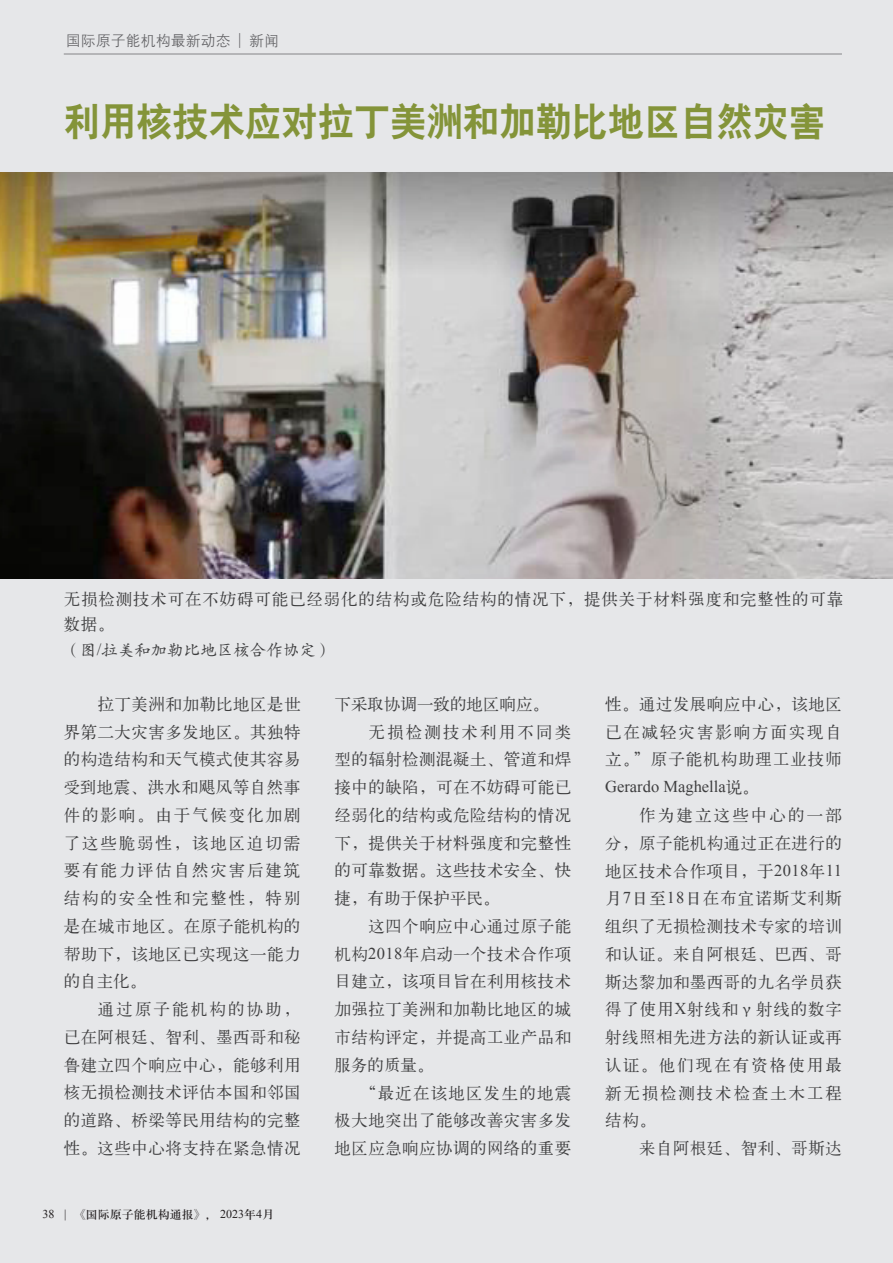
<style>
.page{position:relative;width:893px;height:1263px;background:#e6e7e9}
.page>*{position:absolute;margin:0;border:0;box-sizing:border-box;transform-origin:0 0}
.t1{font:39px "H Yb 2 gj";color:#849439;scale:.93 1}
.t2{font:16.5px/27.8px "H Ya 1 gj";letter-spacing:.025em;color:#3e3e3f;text-align:justify}
.t3{font:16.5px/25.5px "H Ya 1 gj";letter-spacing:.05em;color:#3e3e3f}
.t4{font:16.5px "H Ya 1 gj";color:#3e3e3f}
.t5{font:16.5px "Times New Roman";color:#3e3e3f}
.t6{font:16.5px "H Yc 1 gj";color:#3e3e3f}
.t7{font:16.5px "H Ya 1 gj";letter-spacing:.075em;color:#3e3e3f}
.t8{font:16.5px "H Ya 1 gj";letter-spacing:.13em;color:#3e3e3f}
.t9{font:15px "H Yg 2 gj";color:#636366}
.t10{font:12px "H Ya 3 gj";color:#231f20}
.s1{font-family:"FZSSK GBK1 0"}
.s2{font-family:"Times New Roman"}
.s3{font-family:"Koz Min Pr 6 N"}
.s4{font-family:"H Ya 1 gj"}
</style>
<div class="page">
<hr style="left:64px;top:54px;width:778px;height:1px;background:#636366">
<img style="left:0;top:172px;width:893px;height:406px">
<p class="t9" style="left:66px;top:33px;width:215px">国际原子能机构最新动态 | 新闻</p>
<h1 class="t1" style="left:64px;top:102px;width:820px">利用核技术应对拉丁美洲和加勒比地区自然灾害</h1>
<p class="t3" style="left:64px;top:586px;width:781px">无损检测技术可在不妨碍可能已经弱化的结构或危险结构的情况下，提供关于材料强度和完整性的可靠数据。</p>
<p class="t6" style="left:64px;top:641px;width:270px"><span class="s1">（</span>图<span class="s2">/</span>拉美和加勒比地区核合作协定<span class="s1">）</span></p>
<p class="t2" style="left:64px;top:690px;width:238px;text-indent:34px">拉丁美洲和加勒比地区是世界第二大灾害多发地区。其独特的构造结构和天气模式使其容易受到地震、洪水和飓风等自然事件的影响。由于气候变化加剧了这些脆弱性，该地区迫切需要有能力评估自然灾害后建筑结构的安全性和完整性，特别是在城市地区。在原子能机构的帮助下，该地区已实现这一能力的自主化。</p>
<p class="t2" style="left:64px;top:995px;width:238px;text-indent:34px">通过原子能机构的协助，已在阿根廷、智利、墨西哥和秘鲁建立四个响应中心，能够利用核无损检测技术评估本国和邻国的道路、桥梁等民用结构的完整性。这些中心将支持在紧急情况</p>
<p class="t10" style="left:43px;top:1208px;width:233px"><span class="s2">38 |</span> <span class="s3">《</span>国际原子能机构通报<span class="s3">》，</span> <span class="s2">2023</span>年<span class="s2">4</span>月</p>
<p class="t4" style="left:334px;top:696px;width:216px">下采取协调一致的地区响应。</p>
<p class="t8" style="left:369px;top:723px;width:204px">无损检测技术利用不同类</p>
<p class="t2" style="left:334px;top:746px;width:238px">型的辐射检测混凝土、管道和焊</p>
<p class="t2" style="left:334px;top:773px;width:238px">接中的缺陷，可在不妨碍可能已</p>
<p class="t2" style="left:334px;top:801px;width:238px">经弱化的结构或危险结构的情况</p>
<p class="t2" style="left:334px;top:829px;width:238px">下，提供关于材料强度和完整性</p>
<p class="t2" style="left:334px;top:857px;width:238px">的可靠数据。这些技术安全、快</p>
<p class="t4" style="left:334px;top:890px;width:166px">捷，有助于保护平民。</p>
<p class="t2" style="left:369px;top:912px;width:204px">这四个响应中心通过原子能</p>
<p class="t2" style="left:334px;top:940px;width:238px">机构<span class="s2">2018</span>年启动一个技术合作项</p>
<p class="t2" style="left:334px;top:968px;width:238px">目建立，该项目旨在利用核技术</p>
<p class="t2" style="left:334px;top:995px;width:238px">加强拉丁美洲和加勒比地区的城</p>
<p class="t2" style="left:334px;top:1023px;width:238px">市结构评定，并提高工业产品和</p>
<p class="t2" style="left:334px;top:1051px;width:100px">服务的质量。</p>
<p class="t7" style="left:360px;top:1084px;width:213px">“最近在该地区发生的地震</p>
<p class="t2" style="left:334px;top:1106px;width:238px">极大地突出了能够改善灾害多发</p>
<p class="t2" style="left:334px;top:1134px;width:238px">地区应急响应协调的网络的重要</p>
<p class="t2" style="left:605px;top:690px;width:238px">性。通过发展响应中心，该地区已在减轻灾害影响方面实现自立。”原子能机构助理工业技师</p>
<p class="t5" style="left:605px;top:776px;width:155px">Gerardo Maghella<span class="s4">说。</span></p>
<p class="t2" style="left:605px;top:801px;width:238px;text-indent:34px">作为建立这些中心的一部分，原子能机构通过正在进行的地区技术合作项目，于<span class="s2">2018</span>年<span class="s2">11</span>月<span class="s2">7</span>日至<span class="s2">18</span>日在布宜诺斯艾利斯组织了无损检测技术专家的培训和认证。来自阿根廷、巴西、哥斯达黎加和墨西哥的九名学员获得了使用<span class="s2">X</span>射线和γ射线的数字射线照相先进方法的新认证或再认证。他们现在有资格使用最新无损检测技术检查土木工程结构。</p>
<p class="t2" style="left:639px;top:1134px;width:204px">来自阿根廷、智利、哥斯达</p>
</div>
